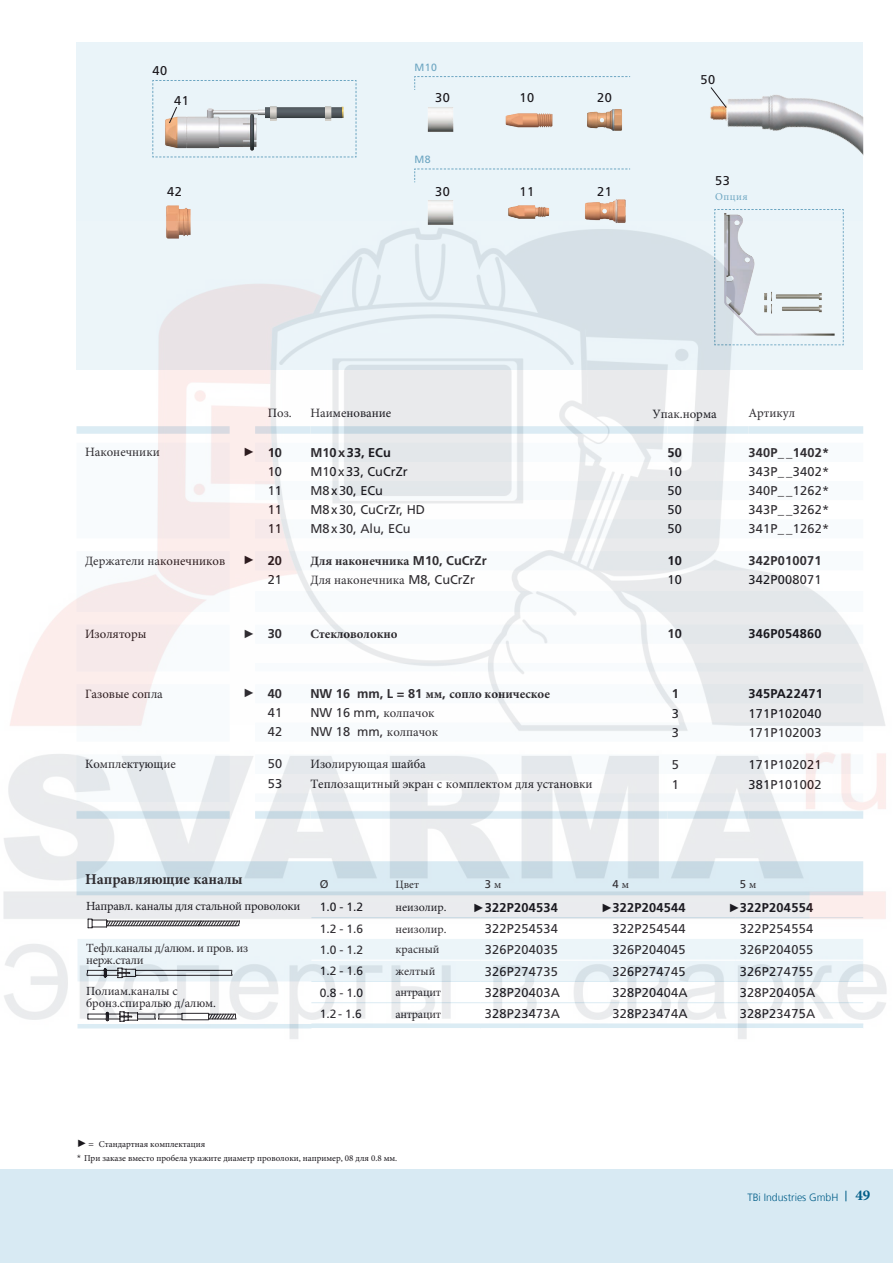
<style>
.page{position:relative;width:893px;height:1263px;background:#fff}
.page>*{position:absolute;margin:0;border:0;box-sizing:border-box;transform-origin:0 0}
.t1{font:700 15px "Minion Pro";color:#1a171c}
.t2{font:12.75px "Frutiger LT Std";letter-spacing:.02em;color:#1a171c}
.t3{font:12.75px "Minion Pro";color:#1a171c}
.t4{font:700 12.75px "Frutiger LT Std";letter-spacing:.02em;color:#1a171c}
.t5{font:700 12.75px "Minion Pro";color:#1a171c}
.t6{font:12.75px "Frutiger LT Std";color:#1a171c}
.t7{font:700 12.75px "Frutiger LT Std";color:#1a171c}
.t8{font:12.45px/12px "Minion Pro";letter-spacing:-.02em;color:#1a171c}
.t9{font:12.45px/12px "Minion Pro";color:#1a171c}
.t10{font:12px "Frutiger LT Std";color:#1a171c}
.t11{font:12px "Minion Pro";color:#1a171c}
.t12{font:12px "Minion Pro";letter-spacing:-.02em;color:#1a171c}
.t13{font:11.25px "Frutiger LT Std";color:#1a171c}
.t14{font:11.25px "Minion Pro";color:#1a171c}
.t15{font:300 10.5px "Frutiger";color:#005d88}
.t16{font:10.5px "Frutiger LT Std";color:#6da6c2}
.t17{font:10.5px "Minion Pro";letter-spacing:.05em;color:#6da6c2}
.t18{font:9px/13.8px "Minion Pro";color:#1a171c}
.s1{font-family:"Arial";font-weight:400;font-size:12px}
.s2{font-family:"Frutiger LT Std"}
.s3{font-family:"Minion Pro"}
.s4{font-family:"Times New Roman";font-size:10.5px}
.s5{font-family:"Frutiger";font-weight:300}
.s6{font-family:"Minion Pro";font-weight:700;font-size:15px}
</style>
<div class="page">
<div style="left:0;top:1169px;width:893px;height:94px;background:#d8eaf3"></div>
<div style="left:77px;top:43px;width:786px;height:327px;background:#eaf4f9"></div>
<img style="left:166px;top:205px;width:25px;height:17px">
<img style="left:714px;top:209px;width:130px;height:13px">
<img style="left:710px;top:95px;width:153px;height:60px">
<svg style="left:710px;top:87px;width:17px;height:22px"></svg>
<img style="left:427px;top:107px;width:27px;height:25px">
<img style="left:427px;top:200px;width:27px;height:22px">
<img style="left:505px;top:113px;width:47px;height:15px">
<img style="left:587px;top:109px;width:35px;height:22px">
<img style="left:508px;top:205px;width:42px;height:14px">
<img style="left:585px;top:199px;width:41px;height:23px">
<svg style="left:414px;top:168px;width:216px;height:15px"></svg>
<svg style="left:414px;top:76px;width:217px;height:14px"></svg>
<svg style="left:152px;top:80px;width:205px;height:78px"></svg>
<img style="left:265px;top:105px;width:77px;height:15px">
<img style="left:271px;top:104px;width:9px;height:16px">
<img style="left:325px;top:104px;width:10px;height:16px">
<img style="left:3px;top:222px;width:884px;height:817px">
<p class="t2" style="left:152px;top:64px;width:16px">40</p>
<p class="t16" style="left:414px;top:61px;width:24px">M10</p>
<p class="t2" style="left:701px;top:72px;width:16px">50</p>
<p class="t2" style="left:174px;top:93px;width:16px">41</p>
<p class="t2" style="left:435px;top:90px;width:16px">30</p>
<p class="t2" style="left:519px;top:90px;width:16px">10</p>
<p class="t2" style="left:597px;top:90px;width:16px">20</p>
<p class="t16" style="left:414px;top:154px;width:18px">M8</p>
<p class="t2" style="left:167px;top:184px;width:16px">42</p>
<p class="t2" style="left:435px;top:184px;width:16px">30</p>
<p class="t2" style="left:519px;top:184px;width:16px">11</p>
<p class="t2" style="left:597px;top:184px;width:16px">21</p>
<p class="t2" style="left:715px;top:173px;width:16px">53</p>
<p class="t17" style="left:715px;top:189px;width:34px">Опция</p>
<p class="t3" style="left:268px;top:405px;width:25px">Поз.</p>
<p class="t3" style="left:310px;top:405px;width:82px">Наименование</p>
<p class="t3" style="left:652px;top:405px;width:66px">Упак.норма</p>
<p class="t3" style="left:748px;top:405px;width:48px">Артикул</p>
<p class="t3" style="left:85px;top:444px;width:76px">Наконечники</p>
<p class="t4" style="left:243px;top:445px;width:40px"><span class="s1">►</span> 10</p>
<p class="t7" style="left:310px;top:445px;width:82px">M10x33, ECu</p>
<p class="t4" style="left:668px;top:445px;width:16px">50</p>
<p class="t4" style="left:748px;top:445px;width:82px">340P_ _1402*</p>
<p class="t2" style="left:268px;top:464px;width:16px">10</p>
<p class="t6" style="left:310px;top:464px;width:99px">M10x33, CuCrZr</p>
<p class="t2" style="left:668px;top:464px;width:16px">10</p>
<p class="t2" style="left:748px;top:464px;width:82px">343P_ _3402*</p>
<p class="t2" style="left:268px;top:483px;width:16px">11</p>
<p class="t6" style="left:310px;top:483px;width:74px">M8x30, ECu</p>
<p class="t2" style="left:668px;top:483px;width:16px">50</p>
<p class="t2" style="left:748px;top:483px;width:82px">340P_ _1262*</p>
<p class="t2" style="left:268px;top:502px;width:16px">11</p>
<p class="t6" style="left:310px;top:502px;width:116px">M8x30, CuCrZr, HD</p>
<p class="t2" style="left:668px;top:502px;width:16px">50</p>
<p class="t2" style="left:748px;top:502px;width:82px">343P_ _3262*</p>
<p class="t2" style="left:268px;top:521px;width:16px">11</p>
<p class="t6" style="left:310px;top:521px;width:102px">M8x30, Alu, ECu</p>
<p class="t2" style="left:668px;top:521px;width:16px">50</p>
<p class="t2" style="left:748px;top:521px;width:82px">341P_ _1262*</p>
<p class="t3" style="left:85px;top:552px;width:142px">Держатели наконечников</p>
<p class="t4" style="left:243px;top:553px;width:40px"><span class="s1">►</span> 20</p>
<p class="t5" style="left:310px;top:552px;width:178px">Для наконечника <span class="s2">M10, CuCrZr</span></p>
<p class="t4" style="left:668px;top:553px;width:16px">10</p>
<p class="t4" style="left:748px;top:553px;width:75px">342P010071</p>
<p class="t2" style="left:268px;top:572px;width:16px">21</p>
<p class="t3" style="left:310px;top:571px;width:166px">Для наконечника <span class="s2">M8, CuCrZr</span></p>
<p class="t2" style="left:668px;top:572px;width:16px">10</p>
<p class="t2" style="left:748px;top:572px;width:75px">342P008071</p>
<p class="t3" style="left:85px;top:625px;width:63px">Изоляторы</p>
<p class="t4" style="left:243px;top:626px;width:40px"><span class="s1">►</span> 30</p>
<p class="t5" style="left:310px;top:625px;width:89px">Стекловолокно</p>
<p class="t4" style="left:668px;top:626px;width:16px">10</p>
<p class="t4" style="left:748px;top:626px;width:75px">346P054860</p>
<p class="t3" style="left:85px;top:685px;width:79px">Газовые сопла</p>
<p class="t4" style="left:243px;top:686px;width:40px"><span class="s1">►</span> 40</p>
<p class="t5" style="left:310px;top:685px;width:241px"><span class="s2">NW 16 mm, L = 81</span> мм<span class="s2">,</span> сопло коническое</p>
<p class="t4" style="left:672px;top:686px;width:9px">1</p>
<p class="t4" style="left:748px;top:686px;width:76px">345PA22471</p>
<p class="t2" style="left:268px;top:705px;width:16px">41</p>
<p class="t3" style="left:310px;top:704px;width:126px"><span class="s2">NW 16 mm,</span> колпачок</p>
<p class="t2" style="left:672px;top:706px;width:9px">3</p>
<p class="t2" style="left:748px;top:706px;width:75px">171P102040</p>
<p class="t2" style="left:268px;top:724px;width:16px">42</p>
<p class="t3" style="left:310px;top:724px;width:129px"><span class="s2">NW 18 mm,</span> колпачок</p>
<p class="t2" style="left:672px;top:725px;width:9px">3</p>
<p class="t2" style="left:748px;top:725px;width:75px">171P102003</p>
<p class="t3" style="left:85px;top:755px;width:92px">Комплектующие</p>
<p class="t2" style="left:268px;top:756px;width:16px">50</p>
<p class="t3" style="left:310px;top:755px;width:117px">Изолирующая шайба</p>
<p class="t2" style="left:672px;top:757px;width:9px">5</p>
<p class="t2" style="left:748px;top:757px;width:75px">171P102021</p>
<p class="t2" style="left:268px;top:776px;width:16px">53</p>
<p class="t3" style="left:310px;top:775px;width:284px">Теплозащитный экран с комплектом для установки</p>
<p class="t2" style="left:672px;top:776px;width:9px">1</p>
<p class="t2" style="left:748px;top:776px;width:75px">381P101002</p>
<p class="t1" style="left:85px;top:868px;width:159px">Направляющие каналы</p>
<p class="t13" style="left:320px;top:877px;width:10px">Ø</p>
<p class="t13" style="left:485px;top:877px;width:18px">3 <span class="s3">м</span></p>
<p class="t13" style="left:612px;top:877px;width:18px">4 <span class="s3">м</span></p>
<p class="t13" style="left:740px;top:877px;width:18px">5 <span class="s3">м</span></p>
<p class="t8" style="left:86px;top:900px;width:216px">Направл. каналы для стальной проволоки</p>
<p class="t10" style="left:320px;top:900px;width:45px">1.0 - 1.2</p>
<p class="t14" style="left:395px;top:876px;width:25px">Цвет</p>
<p class="t11" style="left:395px;top:899px;width:53px">неизолир.</p>
<p class="t4" style="left:473px;top:900px;width:87px"><span class="s1">►</span>322P204534</p>
<p class="t4" style="left:601px;top:900px;width:86px"><span class="s1">►</span>322P204544</p>
<p class="t4" style="left:729px;top:900px;width:86px"><span class="s1">►</span>322P204554</p>
<p class="t10" style="left:320px;top:922px;width:45px">1.2 - 1.6</p>
<p class="t2" style="left:485px;top:921px;width:75px">322P254534</p>
<p class="t2" style="left:612px;top:921px;width:75px">322P254544</p>
<p class="t2" style="left:740px;top:921px;width:75px">322P254554</p>
<p class="t8" style="left:86px;top:942px;width:164px">Тефл.каналы д/алюм. и пров. из нерж.стали</p>
<p class="t10" style="left:320px;top:942px;width:45px">1.0 - 1.2</p>
<p class="t11" style="left:395px;top:941px;width:46px">красный</p>
<p class="t2" style="left:485px;top:942px;width:75px">326P204035</p>
<p class="t2" style="left:612px;top:942px;width:75px">326P204045</p>
<p class="t2" style="left:740px;top:942px;width:75px">326P204055</p>
<p class="t10" style="left:320px;top:964px;width:45px">1.2 - 1.6</p>
<p class="t11" style="left:395px;top:963px;width:41px">желтый</p>
<p class="t2" style="left:485px;top:964px;width:75px">326P274735</p>
<p class="t2" style="left:612px;top:964px;width:75px">326P274745</p>
<p class="t2" style="left:740px;top:964px;width:75px">326P274755</p>
<p class="t9" style="left:86px;top:985px;width:132px">Полиам.каналы с бронз.спиралью д/алюм.</p>
<p class="t10" style="left:320px;top:985px;width:45px">0.8 - 1.0</p>
<p class="t12" style="left:395px;top:984px;width:47px">антрацит</p>
<p class="t2" style="left:485px;top:985px;width:77px">328P20403A</p>
<p class="t2" style="left:612px;top:985px;width:77px">328P20404A</p>
<p class="t2" style="left:740px;top:985px;width:77px">328P20405A</p>
<p class="t10" style="left:320px;top:1007px;width:43px">1.2- 1.6</p>
<p class="t12" style="left:395px;top:1006px;width:47px">антрацит</p>
<p class="t2" style="left:485px;top:1006px;width:77px">328P23473A</p>
<p class="t2" style="left:612px;top:1006px;width:77px">328P23474A</p>
<p class="t2" style="left:740px;top:1006px;width:77px">328P23475A</p>
<p class="t18" style="left:77px;top:1137px;width:322px"><span class="s4">►</span><span class="s5">=</span> Стандартная комплектация<br><span class="s5">*</span> При заказе вместо пробела укажите диаметр проволоки, например, 08 для 0.8 мм.</p>
<p class="t15" style="left:747px;top:1192px;width:125px">TBi Industries GmbH <span class="s6">49</span></p>
</div>
